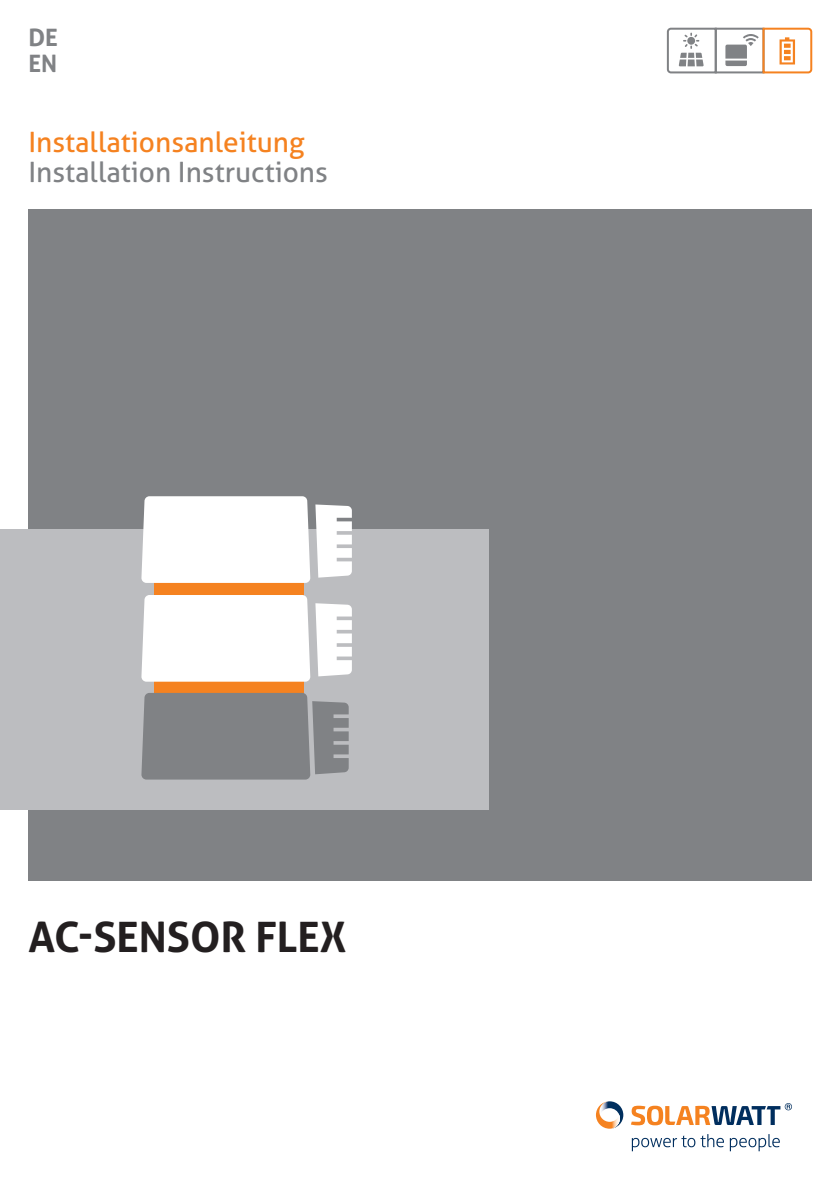
<style>
.page{position:relative;width:840px;height:1191px;background:#fff}
.page>*{position:absolute;margin:0;border:0;box-sizing:border-box;transform-origin:0 0}
.t1{font:700 42px "Aller";color:#231f20}
.t2{font:28px "Aller";color:#808285}
.t3{font:28px "Aller";color:#f58220}
.t4{font:700 24px/26px "Aller";color:#808285}
</style>
<div class="page">
<div style="left:28px;top:209px;width:783px;height:672px;background:#808285"></div>
<div style="left:0;top:529px;width:488px;height:280px;background:#bcbdc0"></div>
<svg style="left:631px;top:1103px;width:160px;height:22px"></svg>
<svg style="left:631px;top:1134px;width:148px;height:17px"></svg>
<svg style="left:619px;top:1105px;width:4px;height:20px"></svg>
<img style="left:596px;top:1101px;width:23px;height:27px">
<div style="left:154px;top:576px;width:149px;height:120px;background:#f58220"></div>
<svg style="left:141px;top:595px;width:210px;height:86px;background:#f8f9f9"></svg>
<svg style="left:141px;top:496px;width:210px;height:87px;background:#f5f6f6"></svg>
<svg style="left:141px;top:693px;width:207px;height:86px;background:#848689"></svg>
<div style="left:714px;top:28px;width:50px;height:45px;border:2px solid #808285"></div>
<svg style="left:725px;top:27px;width:87px;height:47px"></svg>
<svg style="left:666px;top:27px;width:51px;height:47px"></svg>
<p class="t4" style="left:28px;top:24px;width:31px">DE<br>EN</p>
<p class="t3" style="left:28px;top:125px;width:277px">Installationsanleitung</p>
<p class="t2" style="left:28px;top:155px;width:301px">Installation Instructions</p>
<h1 class="t1" style="left:28px;top:911px;width:319px">AC-SENSOR FLEX</h1>
</div>
